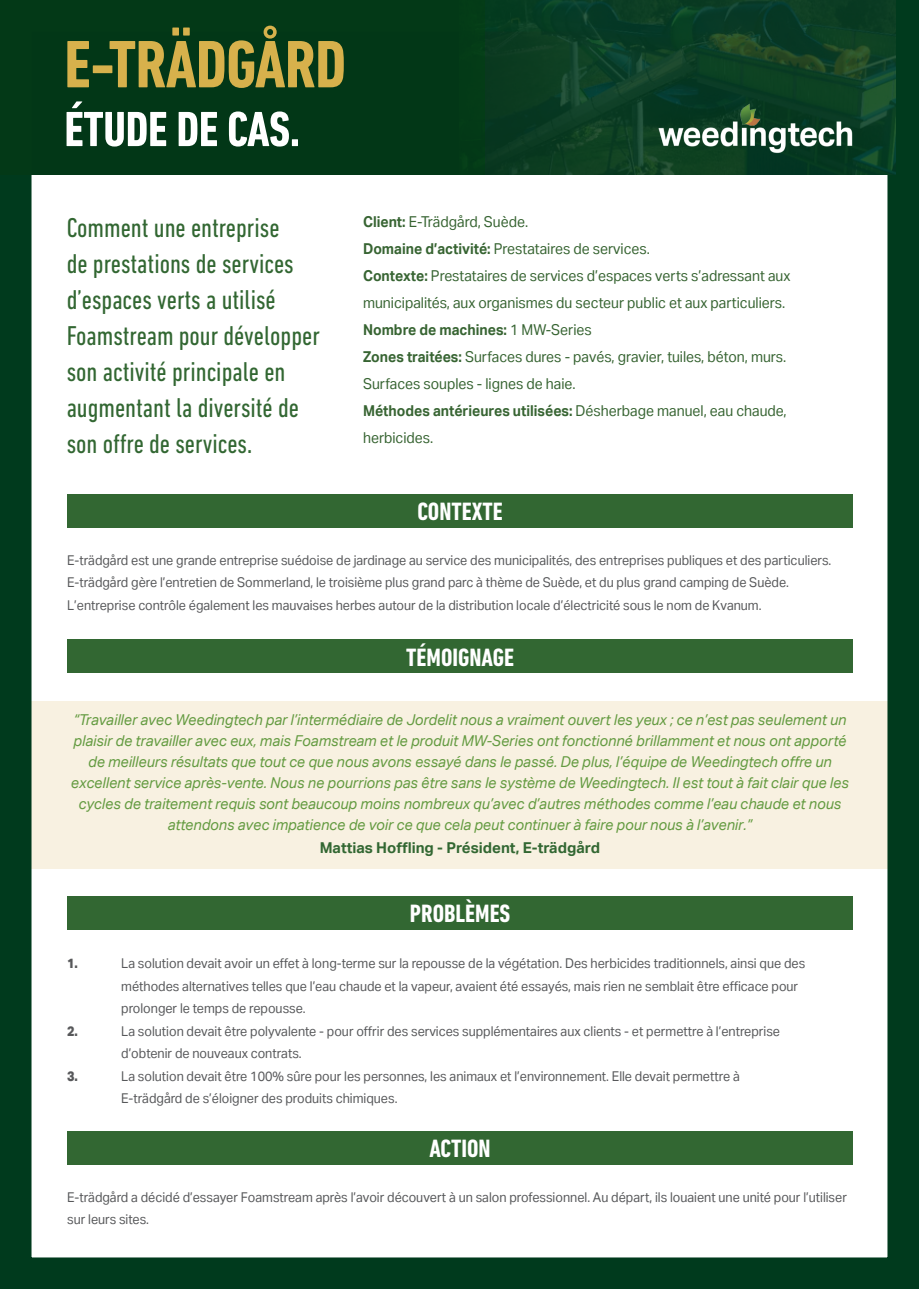
<style>
.page{position:relative;width:919px;height:1289px;background:#fff}
.page>*{position:absolute;margin:0;border:0;box-sizing:border-box;transform-origin:0 0}
.t1{font:700 condensed 68.1px "DIN Next LT Pro";letter-spacing:-.01em;color:#d7b14c}
.t2{font:700 condensed 50.25px "DIN Next LT Pro";letter-spacing:-.01em;color:#fff}
.t3{font:condensed 27.75px/35.8px "DIN Next LT Pro";color:#326732}
.t4{font:700 condensed 25.5px "DIN Next LT Pro";color:#fff}
.t5{font:italic 15px/21px "Aktiv Grotesk";color:#649b41;text-align:center;scale:.96 1}
.t6{font:15px/27px "Aktiv Grotesk";color:#376432;scale:.93 1}
.t7{font:700 15px "Aktiv Grotesk";color:#326732}
.t8{font:700 15px "Aktiv Grotesk";color:#376432;scale:.93 1}
.t9{font:13.5px/22.5px "Aktiv Grotesk";color:#57585a;scale:.93 1}
.t10{font:800 13.5px "Aktiv Grotesk";color:#57585a;scale:.93 1}
.s1{font-weight:700}
.s2{font-weight:400}
</style>
<div class="page">
<div style="left:0;top:700px;width:918px;height:168px;background:#f8f1e1"></div>
<div style="left:67px;top:639px;width:786px;height:33px;background:#326732"></div>
<div style="left:67px;top:494px;width:786px;height:33px;background:#326732"></div>
<div style="left:67px;top:896px;width:786px;height:33px;background:#326732"></div>
<div style="left:67px;top:1131px;width:786px;height:33px;background:#326732"></div>
<div style="left:0;top:0;width:918px;height:1288px;border:32px solid #003a1d"></div>
<svg style="left:0;top:0;width:918px;height:175px;background:#063a1c"></svg>
<img style="left:657px;top:104px;width:196px;height:51px">
<p class="t1" style="left:64px;top:26px;width:283px">E-TRÄDGÅRD</p>
<p class="t2" style="left:64px;top:100px;width:237px">ÉTUDE DE CAS.</p>
<p class="t3" style="left:67px;top:210px;width:255px">Comment une entreprise<br>de prestations de services d’espaces verts a utilisé<br>Foamstream pour développer son activité principale en augmentant la diversité de son offre de services.</p>
<p class="t6" style="left:363px;top:208px;width:179px"><span class="s1">Client:</span> E-Trädgård, Suède.</p>
<p class="t6" style="left:363px;top:235px;width:310px"><span class="s1">Domaine d’activité:</span> Prestataires de services.</p>
<p class="t6" style="left:363px;top:262px;width:461px"><span class="s1">Contexte:</span> Prestataires de services d’espaces verts s’adressant aux municipalités, aux organismes du secteur public et aux particuliers.</p>
<p class="t8" style="left:363px;top:320px;width:247px">Nombre de machines: <span class="s2">1 MW-Series</span></p>
<p class="t6" style="left:363px;top:343px;width:456px"><span class="s1">Zones traitées:</span> Surfaces dures - pavés, gravier, tuiles, béton, murs.<br>Surfaces souples - lignes de haie.</p>
<p class="t6" style="left:363px;top:397px;width:457px"><span class="s1">Méthodes antérieures utilisées:</span> Désherbage manuel, eau chaude, herbicides.</p>
<p class="t4" style="left:417px;top:497px;width:87px">CONTEXTE</p>
<p class="t9" style="left:67px;top:549px;width:823px">E-trädgård est une grande entreprise suédoise de jardinage au service des municipalités, des entreprises publiques et des particuliers.<br>E-trädgård gère l’entretien de Sommerland, le troisième plus grand parc à thème de Suède, et du plus grand camping de Suède.<br>L’entreprise contrôle également les mauvaises herbes autour de la distribution locale d’électricité sous le nom de Kvanum.</p>
<p class="t4" style="left:406px;top:642px;width:109px">TÉMOIGNAGE</p>
<p class="t5" style="left:71px;top:709px;width:811px">“Travailler avec Weedingtech par l’intermédiaire de Jordelit nous a vraiment ouvert les yeux ; ce n’est pas seulement un plaisir de travailler avec eux, mais Foamstream et le produit MW-Series ont fonctionné brillamment et nous ont apporté de meilleurs résultats que tout ce que nous avons essayé dans le passé. De plus, l’équipe de Weedingtech offre un excellent service après-vente. Nous ne pourrions pas être sans le système de Weedingtech. Il est tout à fait clair que les cycles de traitement requis sont beaucoup moins nombreux qu’avec d’autres méthodes comme l’eau chaude et nous attendons avec impatience de voir ce que cela peut continuer à faire pour nous à l’avenir.”</p>
<p class="t7" style="left:319px;top:838px;width:282px">Mattias Hoffling - Président, E-trädgård</p>
<p class="t4" style="left:410px;top:899px;width:102px">PROBLÈMES</p>
<p class="t10" style="left:67px;top:954px;width:13px">1.</p>
<p class="t9" style="left:121px;top:952px;width:737px">La solution devait avoir un effet à long-terme sur la repousse de la végétation. Des herbicides traditionnels, ainsi que des</p>
<p class="t9" style="left:121px;top:974px;width:729px">méthodes alternatives telles que l’eau chaude et la vapeur, avaient été essayés, mais rien ne semblait être efficace pour</p>
<p class="t9" style="left:121px;top:997px;width:200px">prolonger le temps de repousse.</p>
<p class="t10" style="left:67px;top:1022px;width:13px">2.</p>
<p class="t9" style="left:121px;top:1019px;width:709px">La solution devait être polyvalente - pour offrir des services supplémentaires aux clients - et permettre à l’entreprise d’obtenir de nouveaux contrats.</p>
<p class="t10" style="left:67px;top:1067px;width:13px">3.</p>
<p class="t9" style="left:121px;top:1064px;width:666px">La solution devait être 100% sûre pour les personnes, les animaux et l’environnement. Elle devait permettre à<br>E-trädgård de s’éloigner des produits chimiques.</p>
<p class="t4" style="left:429px;top:1134px;width:63px">ACTION</p>
<p class="t9" style="left:67px;top:1185px;width:839px">E-trädgård a décidé d’essayer Foamstream après l’avoir découvert à un salon professionnel. Au départ, ils louaient une unité pour l’utiliser sur leurs sites.</p>
</div>
